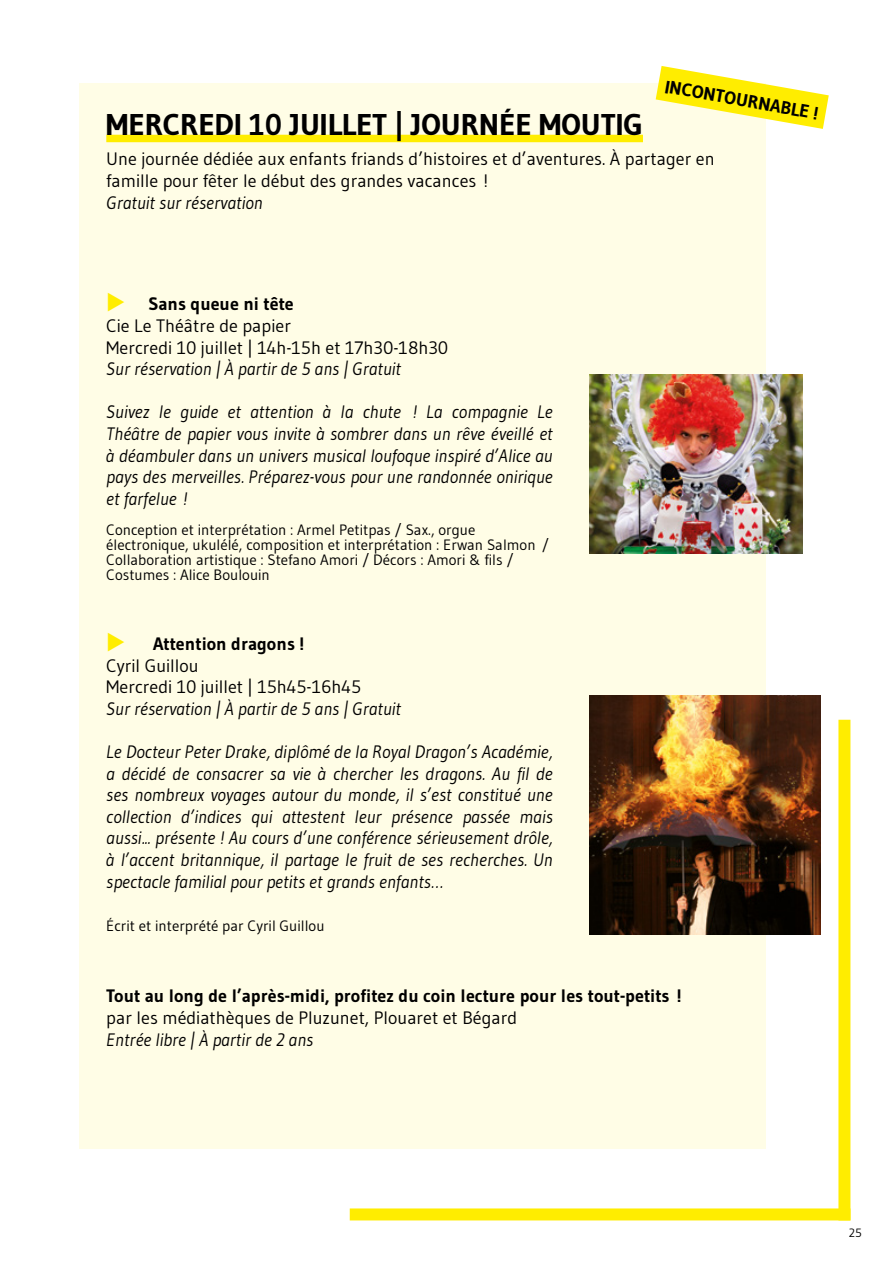
<style>
.page{position:relative;width:893px;height:1263px;background:#fff}
.page>*{position:absolute;margin:0;border:0;box-sizing:border-box;transform-origin:0 0}
.t1{font:700 30px "Gudea";color:#000}
.t2{font:italic 18px/21.6px "Gudea";color:#000;text-align:justify}
.t3{font:18px/21.6px "Gudea";color:#000}
.t4{font:700 18px "Gudea";color:#000}
.t5{font:15px/15px "Gudea";color:#000}
.t6{font:12px "Gudea";color:#000}
.s1{color:#ffed00}
.s2{font-weight:700}
</style>
<div class="page">
<div style="left:838px;top:720px;width:12px;height:500px;background:#ffed00"></div>
<div style="left:350px;top:1208px;width:500px;height:12px;background:#ffed00"></div>
<div style="left:79px;top:83px;width:686px;height:1065px;background:#fffde6"></div>
<img style="left:589px;top:375px;width:214px;height:179px">
<img style="left:589px;top:696px;width:231px;height:239px">
<svg style="left:656px;top:66px;width:173px;height:63px"></svg>
<div style="left:106px;top:135px;width:537px;height:7px;background:#ffed00"></div>
<p class="t4" style="left:667px;top:75px;width:157px;rotate:10deg">INCONTOURNABLE !</p>
<h1 class="t1" style="left:106px;top:106px;width:538px">MERCREDI 10 JUILLET | JOURNÉE MOUTIG</h1>
<p class="t3" style="left:106px;top:148px;width:610px">Une journée dédiée aux enfants friands d’histoires et d’aventures. À partager en famille pour fêter le début des grandes vacances !</p>
<p class="t2" style="left:106px;top:191px;width:158px">Gratuit sur réservation</p>
<p class="t3" style="left:106px;top:293px;width:343px"><span class="s1">◆</span> <span class="s2">Sans queue ni tête<br></span>Cie Le Théâtre de papier<br>Mercredi 10 juillet | 14h-15h et 17h30-18h30</p>
<p class="t2" style="left:106px;top:358px;width:296px">Sur réservation | À partir de 5 ans | Gratuit</p>
<p class="t2" style="left:106px;top:401px;width:448px">Suivez le guide et attention à la chute ! La compagnie Le Théâtre de papier vous invite à sombrer dans un rêve éveillé et à déambuler dans un univers musical loufoque inspiré d’Alice au pays des merveilles. Préparez-vous pour une randonnée onirique et farfelue !</p>
<p class="t5" style="left:106px;top:522px;width:444px">Conception et interprétation : Armel Petitpas / Sax., orgue électronique, ukulélé, composition et interprétation : Erwan Salmon / Collaboration artistique : Stefano Amori / Décors : Amori &amp; fils / Costumes : Alice Boulouin</p>
<p class="t3" style="left:106px;top:633px;width:256px"><span class="s1">◆</span> <span class="s2">Attention dragons !<br></span>Cyril Guillou<br>Mercredi 10 juillet | 15h45-16h45</p>
<p class="t2" style="left:106px;top:697px;width:296px">Sur réservation | À partir de 5 ans | Gratuit</p>
<p class="t2" style="left:106px;top:741px;width:448px">Le Docteur Peter Drake, diplômé de la Royal Dragon’s Académie, a décidé de consacrer sa vie à chercher les dragons. Au fil de ses nombreux voyages autour du monde, il s’est constitué une collection d’indices qui attestent leur présence passée mais aussi... présente ! Au cours d’une conférence sérieusement drôle, à l’accent britannique, il partage le fruit de ses recherches. Un spectacle familial pour petits et grands enfants…</p>
<p class="t5" style="left:106px;top:918px;width:220px">Écrit et interprété par Cyril Guillou</p>
<p class="t4" style="left:106px;top:985px;width:577px">Tout au long de l’après-midi, profitez du coin lecture pour les tout-petits !</p>
<p class="t3" style="left:106px;top:1006px;width:412px">par les médiathèques de Pluzunet, Plouaret et Bégard</p>
<p class="t2" style="left:106px;top:1028px;width:209px">Entrée libre | À partir de 2 ans</p>
<p class="t6" style="left:849px;top:1225px;width:14px">25</p>
</div>
